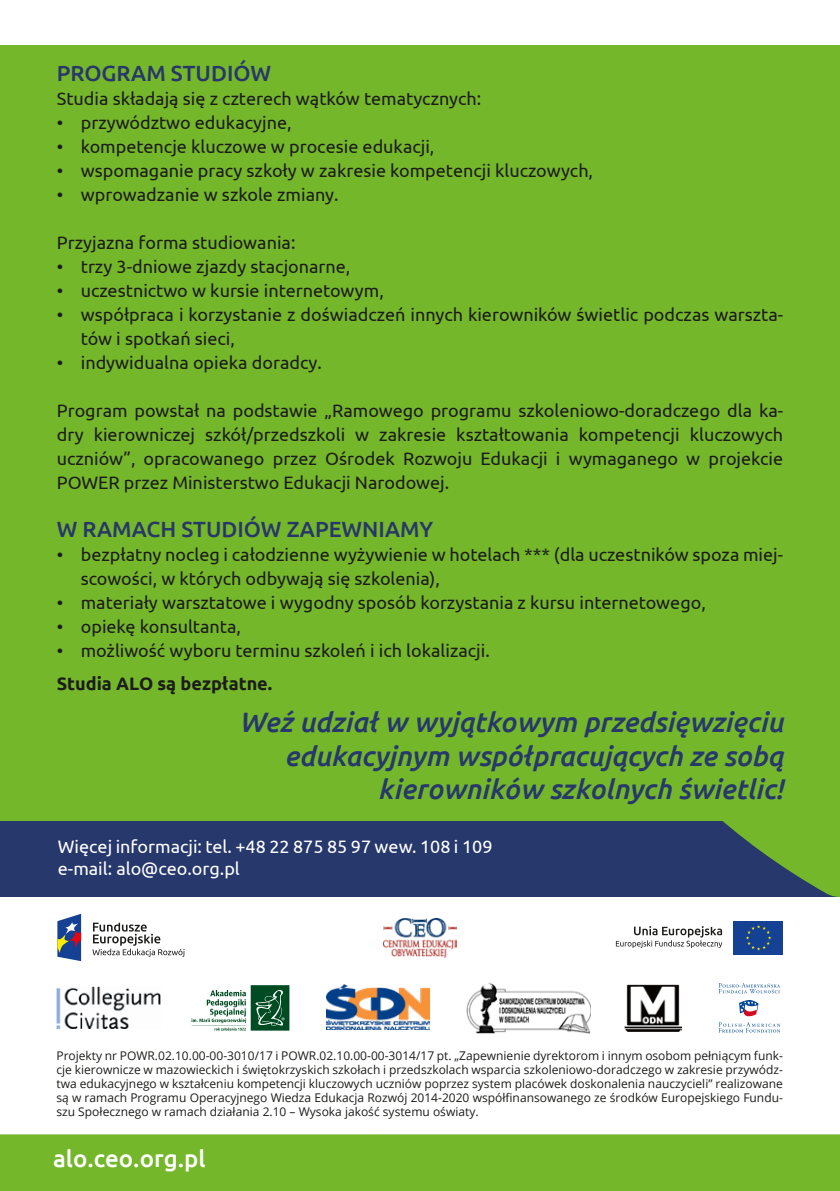
<style>
.page{position:relative;width:840px;height:1191px;background:#fff}
.page>*{position:absolute;margin:0;border:0;box-sizing:border-box;transform-origin:0 0}
.t1{font:italic 500 28px/33.6px "Ubuntu";color:#26386c;text-align:right}
.t2{font:500 24px "Ubuntu";color:#fff}
.t3{font:500 22px "Ubuntu";color:#27376a}
.t4{font:18px/24px "Ubuntu";color:#1c1c1a}
.t5{font:18px/21.6px "Ubuntu";color:#fff}
.t6{font:12px/14px "Open Sans";color:#1c1c1a;text-align:justify}
.s1{font-weight:700}
</style>
<div class="page">
<hr style="left:839px;top:579px;width:1px;height:324px;background:#26386c">
<hr style="left:839px;top:897px;width:1px;height:294px;background:#26386c">
<div style="left:0;top:45px;width:839px;height:852px;background:#75b72a"></div>
<div style="left:0;top:821px;width:839px;height:76px;background:#26386c"></div>
<div style="left:0;top:1134px;width:839px;height:57px;background:#75b72a"></div>
<svg style="left:722px;top:821px;width:117px;height:76px;fill:#75b72a"></svg>
<svg style="left:57px;top:913px;width:24px;height:48px"></svg>
<svg style="left:92px;top:922px;width:92px;height:34px"></svg>
<div style="left:732px;top:921px;width:50px;height:33px;background:#144194"></div>
<svg style="left:746px;top:925px;width:25px;height:25px"></svg>
<svg style="left:615px;top:926px;width:106px;height:22px"></svg>
<img style="left:383px;top:918px;width:73px;height:39px">
<img style="left:56px;top:987px;width:104px;height:41px">
<img style="left:624px;top:984px;width:57px;height:47px">
<img style="left:466px;top:982px;width:124px;height:51px">
<svg style="left:191px;top:985px;width:98px;height:45px"></svg>
<svg style="left:718px;top:1022px;width:61px;height:10px"></svg>
<svg style="left:718px;top:983px;width:61px;height:33px"></svg>
<img style="left:326px;top:984px;width:103px;height:45px">
<p class="t3" style="left:57px;top:59px;width:216px">PROGRAM STUDIÓW</p>
<p class="t4" style="left:57px;top:86px;width:426px">Studia składają się z czterech wątków tematycznych:</p>
<p class="t4" style="left:57px;top:110px;width:236px">• przywództwo edukacyjne,</p>
<p class="t4" style="left:57px;top:134px;width:379px">• kompetencje kluczowe w procesie edukacji,</p>
<p class="t4" style="left:57px;top:158px;width:537px">• wspomaganie pracy szkoły w zakresie kompetencji kluczowych,</p>
<p class="t4" style="left:57px;top:182px;width:283px">• wprowadzanie w szkole zmiany.</p>
<p class="t4" style="left:57px;top:230px;width:240px">Przyjazna forma studiowania:</p>
<p class="t4" style="left:57px;top:254px;width:295px">• trzy 3-dniowe zjazdy stacjonarne,</p>
<p class="t4" style="left:57px;top:278px;width:328px">• uczestnictwo w kursie internetowym,</p>
<p class="t4" style="left:81px;top:302px;width:703px;text-indent:-24px">• współpraca i korzystanie z doświadczeń innych kierowników świetlic podczas warszta&shy;tów i spotkań sieci,</p>
<p class="t4" style="left:57px;top:350px;width:266px">• indywidualna opieka doradcy.</p>
<p class="t4" style="left:57px;top:398px;width:727px;text-align:justify">Program powstał na podstawie „Ramowego programu szkoleniowo-doradczego dla ka&shy;dry kierowniczej szkół/przedszkoli w zakresie kształtowania kompetencji kluczowych uczniów”, opracowanego przez Ośrodek Rozwoju Edukacji i wymaganego w projekcie POWER przez Ministerstwo Edukacji Narodowej.</p>
<p class="t3" style="left:57px;top:515px;width:377px">W RAMACH STUDIÓW ZAPEWNIAMY</p>
<p class="t4" style="left:81px;top:542px;width:703px;text-indent:-24px">• bezpłatny nocleg i całodzienne wyżywienie w hotelach *** (dla uczestników spoza miej&shy;scowości, w których odbywają się szkolenia),</p>
<p class="t4" style="left:57px;top:590px;width:650px">• materiały warsztatowe i wygodny sposób korzystania z kursu internetowego,</p>
<p class="t4" style="left:57px;top:614px;width:186px">• opiekę konsultanta,</p>
<p class="t4" style="left:57px;top:633px;width:434px;line-height:33px">• możliwość wyboru terminu szkoleń i ich lokalizacji.<br><span class="s1">Studia ALO są bezpłatne.</span></p>
<p class="t1" style="left:239px;top:704px;width:545px">Weź udział w wyjątkowym przedsięwzięciu edukacyjnym współpracujących ze sobą kierowników szkolnych świetlic!</p>
<p class="t5" style="left:58px;top:835px;width:436px">Więcej informacji: tel. +48 22 875 85 97 wew. 108 i 109 e-mail: alo@ceo.org.pl</p>
<p class="t6" style="left:56px;top:1048px;width:727px">Projekty nr POWR.02.10.00-00-3010/17 i POWR.02.10.00-00-3014/17 pt. „Zapewnienie dyrektorom i innym osobom pełniącym funk&shy;cje kierownicze w mazowieckich i świętokrzyskich szkołach i przedszkolach wsparcia szkoleniowo-doradczego w zakresie przywódz&shy;twa edukacyjnego w kształceniu kompetencji kluczowych uczniów poprzez system placówek doskonalenia nauczycieli” realizowane są w ramach Programu Operacyjnego Wiedza Edukacja Rozwój 2014-2020 współfinansowanego ze środków Europejskiego Fundu&shy;szu Społecznego w ramach działania 2.10 – Wysoka jakość systemu oświaty.</p>
<p class="t2" style="left:53px;top:1142px;width:154px">alo.ceo.org.pl</p>
</div>
